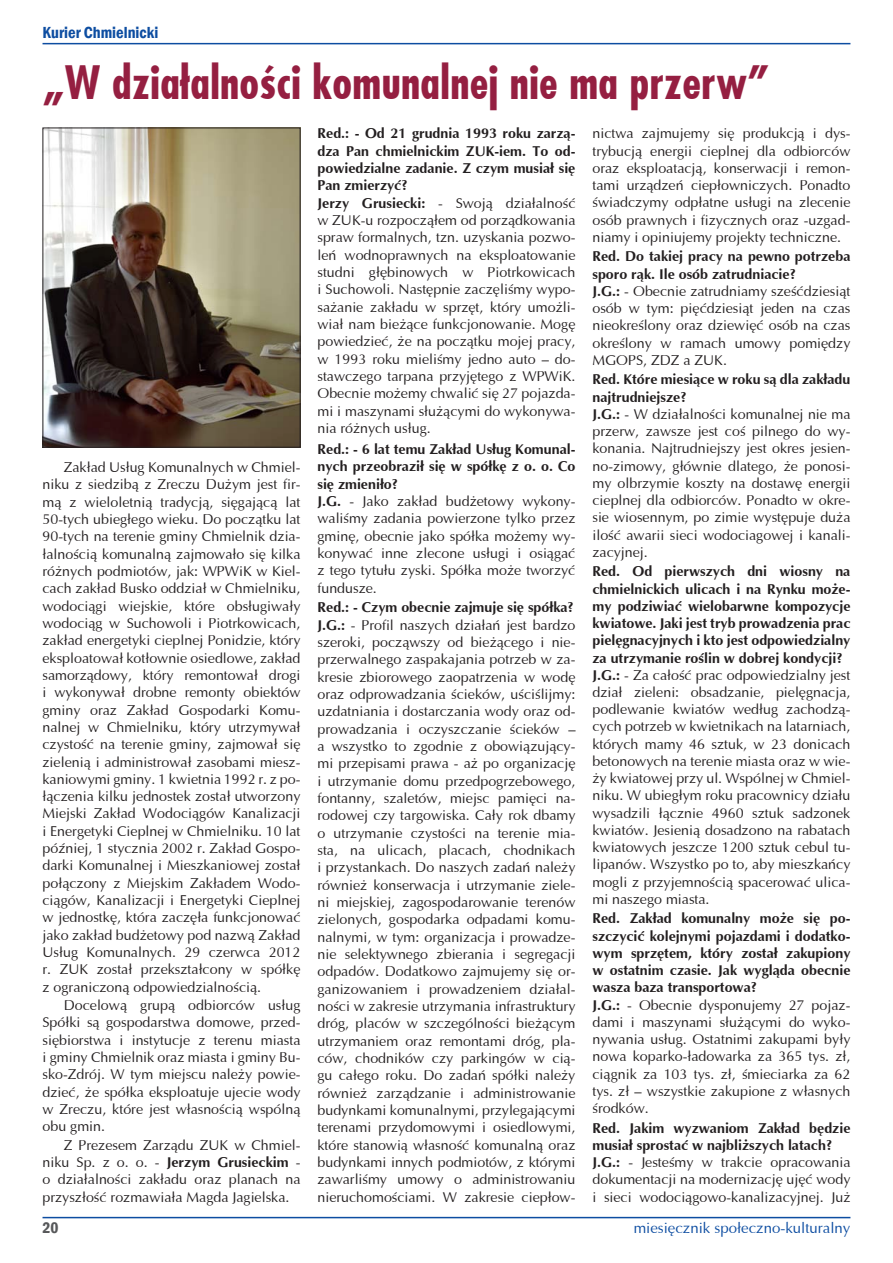
<style>
.page{position:relative;width:893px;height:1263px;background:#fff}
.page>*{position:absolute;margin:0;border:0;box-sizing:border-box;transform-origin:0 0}
.t1{font:700 45px "Fujiyama";letter-spacing:.01em;color:#951f41}
.t2{font:600 condensed 16.5px "Franklin Gothic";color:#0d4da1}
.t3{font:600 condensed 15.75px "Franklin Gothic";color:#57585a}
.t4{font:15px "Ottawa";color:#0d4da1}
.t5{font:14.25px/17.4px "Ottawa";color:#231f20}
.s1{font-weight:700}
</style>
<div class="page">
<hr style="left:43px;top:1217px;width:807px;height:1px;background:#0d4da1">
<hr style="left:43px;top:43px;width:807px;height:1px;background:#0d4da1">
<img style="left:45px;top:130px;width:253px;height:316px">
<div style="left:43px;top:128px;width:257px;height:320px;border:1px solid #231f20"></div>
<p class="t2" style="left:43px;top:22px;width:117px">Kurier Chmielnicki</p>
<h1 class="t1" style="left:43px;top:53px;width:729px">„W działalności komunalnej nie ma przerw”</h1>
<p class="t5" style="left:43px;top:458px;width:259px;text-align:justify;text-indent:21px">Zakład Usług Komunalnych w Chmiel&shy;niku z siedzibą z Zreczu Dużym jest fir&shy;mą z wieloletnią tradycją, sięgającą lat 50-tych ubiegłego wieku. Do początku lat 90-tych na terenie gminy Chmielnik dzia&shy;łalnością komunalną zajmowało się kilka różnych podmiotów, jak: WPWiK w Kiel&shy;cach zakład Busko oddział w Chmielniku, wodociągi wiejskie, które obsługiwały wodociąg w Suchowoli i Piotrkowicach, zakład energetyki cieplnej Ponidzie, który eksploatował kotłownie osiedlowe, zakład samorządowy, który remontował drogi i wykonywał drobne remonty obiektów gminy oraz Zakład Gospodarki Komu&shy;nalnej w Chmielniku, który utrzymywał czystość na terenie gminy, zajmował się zielenią i administrował zasobami miesz&shy;kaniowymi gminy. 1 kwietnia 1992 r. z po&shy;łączenia kilku jednostek został utworzony Miejski Zakład Wodociągów Kanalizacji i Energetyki Cieplnej w Chmielniku. 10 lat później, 1 stycznia 2002 r. Zakład Gospo&shy;darki Komunalnej i Mieszkaniowej został połączony z Miejskim Zakładem Wodo&shy;ciągów, Kanalizacji i Energetyki Cieplnej w jednostkę, która zaczęła funkcjonować jako zakład budżetowy pod nazwą Zakład Usług Komunalnych. 29 czerwca 2012 r. ZUK został przekształcony w spółkę z ograniczoną odpowiedzialnością.</p>
<p class="t5" style="left:43px;top:996px;width:259px;text-align:justify;text-indent:21px">Docelową grupą odbiorców usług Spółki są gospodarstwa domowe, przed&shy;siębiorstwa i instytucje z terenu miasta i gminy Chmielnik oraz miasta i gminy Bu&shy;sko-Zdrój. W tym miejscu należy powie&shy;dzieć, że spółka eksploatuje ujecie wody w Zreczu, które jest własnością wspólną obu gmin.</p>
<p class="t5" style="left:43px;top:1136px;width:259px;text-align:justify;text-indent:21px">Z Prezesem Zarządu ZUK w Chmiel&shy;niku Sp. z o. o. - <span class="s1">Jerzym Grusieckim</span> - o działalności zakładu oraz planach na przyszłość rozmawiała Magda Jagielska.</p>
<p class="t5" style="left:317px;top:125px;width:259px"><span class="s1">Red.: - Od 21 grudnia 1993 roku zarzą&shy;dza Pan chmielnickim ZUK-iem. To od&shy;powiedzialne zadanie. Z czym musiał się Pan zmierzyć?<br>Jerzy Grusiecki:</span> - Swoją działalność w ZUK-u rozpocząłem od porządkowania spraw formalnych, tzn. uzyskania pozwo&shy;leń wodnoprawnych na eksploatowanie studni głębinowych w Piotrkowicach i Suchowoli. Następnie zaczęliśmy wypo&shy;sażanie zakładu w sprzęt, który umożli&shy;wiał nam bieżące funkcjonowanie. Mogę powiedzieć, że na początku mojej pracy, w 1993 roku mieliśmy jedno auto – do&shy;stawczego tarpana przyjętego z WPWiK.<br>Obecnie możemy chwalić się 27 pojazda&shy;mi i maszynami służącymi do wykonywa&shy;nia różnych usług.</p>
<p class="t5" style="left:317px;top:441px;width:259px"><span class="s1">Red.: - 6 lat temu Zakład Usług Komunal&shy;nych przeobraził się w spółkę z o. o. Co się zmieniło?<br>J.G.</span> - Jako zakład budżetowy wykony&shy;waliśmy zadania powierzone tylko przez gminę, obecnie jako spółka możemy wy&shy;konywać inne zlecone usługi i osiągać z tego tytułu zyski. Spółka może tworzyć fundusze.</p>
<p class="t5" style="left:317px;top:599px;width:259px;text-align:justify"><span class="s1">Red.: - Czym obecnie zajmuje się spółka?<br>J.G.:</span> - Profil naszych działań jest bardzo szeroki, począwszy od bieżącego i nie&shy;przerwalnego zaspakajania potrzeb w za&shy;kresie zbiorowego zaopatrzenia w wodę oraz odprowadzania ścieków, uściślijmy: uzdatniania i dostarczania wody oraz od&shy;prowadzania i oczyszczanie ścieków – a wszystko to zgodnie z obowiązujący&shy;mi przepisami prawa - aż po organizację i utrzymanie domu przedpogrzebowego, fontanny, szaletów, miejsc pamięci na&shy;rodowej czy targowiska. Cały rok dbamy o utrzymanie czystości na terenie mia&shy;sta, na ulicach, placach, chodnikach i przystankach. Do naszych zadań należy również konserwacja i utrzymanie ziele&shy;ni miejskiej, zagospodarowanie terenów zielonych, gospodarka odpadami komu&shy;nalnymi, w tym: organizacja i prowadze&shy;nie selektywnego zbierania i segregacji odpadów. Dodatkowo zajmujemy się or&shy;ganizowaniem i prowadzeniem działal&shy;ności w zakresie utrzymania infrastruktury dróg, placów w szczególności bieżącym utrzymaniem oraz remontami dróg, pla&shy;ców, chodników czy parkingów w cią&shy;gu całego roku. Do zadań spółki należy również zarządzanie i administrowanie budynkami komunalnymi, przylegającymi terenami przydomowymi i osiedlowymi, które stanowią własność komunalną oraz budynkami innych podmiotów, z którymi zawarliśmy umowy o administrowaniu nieruchomościami. W zakresie ciepłow-</p>
<p class="t5" style="left:592px;top:125px;width:259px;text-align:justify">nictwa zajmujemy się produkcją i dys&shy;trybucją energii cieplnej dla odbiorców oraz eksploatacją, konserwacji i remon&shy;tami urządzeń ciepłowniczych. Ponadto świadczymy odpłatne usługi na zlecenie osób prawnych i fizycznych oraz -uzgad&shy;niamy i opiniujemy projekty techniczne.</p>
<p class="t5" style="left:592px;top:248px;width:259px"><span class="s1">Red. Do takiej pracy na pewno potrzeba sporo rąk. Ile osób zatrudniacie?<br>J.G.:</span> - Obecnie zatrudniamy sześćdziesiąt osób w tym: pięćdziesiąt jeden na czas nieokreślony oraz dziewięć osób na czas określony w ramach umowy pomiędzy MGOPS, ZDZ a ZUK.</p>
<p class="t5" style="left:592px;top:371px;width:259px"><span class="s1">Red. Które miesiące w roku są dla zakładu najtrudniejsze?<br>J.G.:</span> - W działalności komunalnej nie ma przerw, zawsze jest coś pilnego do wy&shy;konania. Najtrudniejszy jest okres jesien&shy;no-zimowy, głównie dlatego, że ponosi&shy;my olbrzymie koszty na dostawę energii cieplnej dla odbiorców. Ponadto w okre&shy;sie wiosennym, po zimie występuje duża ilość awarii sieci wodociagowej i kanali&shy;zacyjnej.</p>
<p class="t5" style="left:592px;top:563px;width:259px"><span class="s1">Red. Od pierwszych dni wiosny na chmielnickich ulicach i na Rynku może&shy;my podziwiać wielobarwne kompozycje kwiatowe. Jaki jest tryb prowadzenia prac pielęgnacyjnych i kto jest odpowiedzialny za utrzymanie roślin w dobrej kondycji?<br>J.G.:</span> - Za całość prac odpowiedzialny jest dział zieleni: obsadzanie, pielęgnacja, podlewanie kwiatów według zachodzą&shy;cych potrzeb w kwietnikach na latarniach, których mamy 46 sztuk, w 23 donicach betonowych na terenie miasta oraz w wie&shy;ży kwiatowej przy ul. Wspólnej w Chmiel&shy;niku. W ubiegłym roku pracownicy działu wysadzili łącznie 4960 sztuk sadzonek kwiatów. Jesienią dosadzono na rabatach kwiatowych jeszcze 1200 sztuk cebul tu&shy;lipanów. Wszystko po to, aby mieszkańcy mogli z przyjemnością spacerować ulica&shy;mi naszego miasta.</p>
<p class="t5" style="left:592px;top:910px;width:259px"><span class="s1">Red. Zakład komunalny może się po&shy;szczycić kolejnymi pojazdami i dodatko&shy;wym sprzętem, który został zakupiony w ostatnim czasie. Jak wygląda obecnie wasza baza transportowa?<br>J.G.:</span> - Obecnie dysponujemy 27 pojaz&shy;dami i maszynami służącymi do wyko&shy;nywania usług. Ostatnimi zakupami były nowa koparko-ładowarka za 365 tys. zł, ciągnik za 103 tys. zł, śmieciarka za 62 tys. zł – wszystkie zakupione z własnych środków.</p>
<p class="t5" style="left:592px;top:1119px;width:259px"><span class="s1">Red. Jakim wyzwaniom Zakład będzie musiał sprostać w najbliższych latach?<br>J.G.:</span> - Jesteśmy w trakcie opracowania dokumentacji na modernizację ujęć wody i sieci wodociągowo-kanalizacyjnej. Już</p>
<p class="t3" style="left:43px;top:1217px;width:18px">20</p>
<p class="t4" style="left:634px;top:1219px;width:218px">miesięcznik społeczno-kulturalny</p>
</div>
